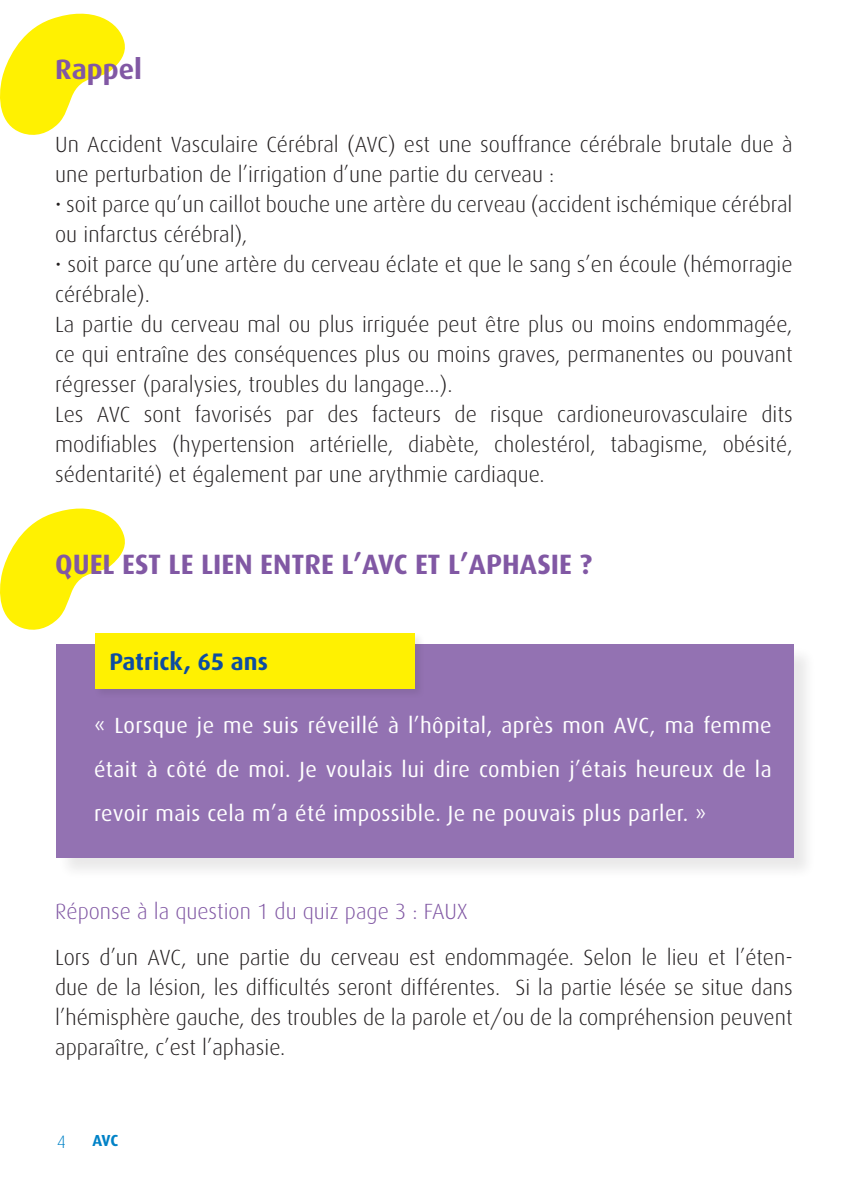
<style>
.page{position:relative;width:851px;height:1191px;background:#fff}
.page>*{position:absolute;margin:0;border:0;box-sizing:border-box;transform-origin:0 0}
.t1{font:700 28px "Dax";color:#8158a4}
.t2{font:700 24px "Dax";color:#0d4da1}
.t3{font:300 22px/30px "Dax";color:#231f20}
.t4{font:22px/44px "Dax";letter-spacing:.02em;color:#fff;text-align:justify}
.t5{font:300 22px "Dax";color:#8158a4}
.t6{font:300 18px "Dax";color:#0082c7}
.t7{font:700 16px "Dax";color:#0082c7}
</style>
<div class="page">
<svg style="left:0;top:13px;width:125px;height:122px"></svg>
<div style="left:57px;top:645px;width:759px;height:234px;background:#231f20;opacity:.1"></div>
<div style="left:57px;top:644px;width:737px;height:213px;background:#9372b2"></div>
<div style="left:93px;top:631px;width:332px;height:68px;background:#231f20;opacity:.1"></div>
<div style="left:95px;top:633px;width:320px;height:56px;background:#fff101"></div>
<svg style="left:0;top:508px;width:127px;height:124px"></svg>
<p class="t1" style="left:55px;top:53px;width:88px">Rappel</p>
<p class="t3" style="left:55px;top:130px;width:739px">Un Accident Vasculaire Cérébral (AVC) est une souffrance cérébrale brutale due à une perturbation de l’irrigation d’une partie du cerveau :</p>
<p class="t3" style="left:55px;top:190px;width:738px">• soit parce qu’un caillot bouche une artère du cerveau (accident ischémique cérébral ou infarctus cérébral),</p>
<p class="t3" style="left:55px;top:250px;width:739px">• soit parce qu’une artère du cerveau éclate et que le sang s’en écoule (hémorragie cérébrale).<br>La partie du cerveau mal ou plus irriguée peut être plus ou moins endommagée, ce qui entraîne des conséquences plus ou moins graves, permanentes ou pouvant régresser (paralysies, troubles du langage...).<br>Les AVC sont favorisés par des facteurs de risque cardioneurovasculaire dits modifiables (hypertension artérielle, diabète, cholestérol, tabagisme, obésité, sédentarité) et également par une arythmie cardiaque.</p>
<p class="t1" style="left:55px;top:548px;width:538px">QUEL EST LE LIEN ENTRE L’AVC ET L’APHASIE ?</p>
<p class="t2" style="left:109px;top:648px;width:160px">Patrick, 65 ans</p>
<p class="t4" style="left:94px;top:703px;width:679px">« Lorsque je me suis réveillé à l’hôpital, après mon AVC, ma femme était à côté de moi. Je voulais lui dire combien j’étais heureux de la revoir mais cela m’a été impossible. Je ne pouvais plus parler. »</p>
<p class="t5" style="left:55px;top:899px;width:414px">Réponse à la question 1 du quiz page 3 : FAUX</p>
<p class="t3" style="left:55px;top:942px;width:739px;text-align:justify">Lors d’un AVC, une partie du cerveau est endommagée. Selon le lieu et l’éten&shy;due de la lésion, les difficultés seront différentes. Si la partie lésée se situe dans l’hémisphère gauche, des troubles de la parole et/ou de la compréhension peuvent apparaître, c’est l’aphasie.</p>
<p class="t6" style="left:57px;top:1131px;width:11px">4</p>
<p class="t7" style="left:92px;top:1131px;width:27px">AVC</p>
</div>
